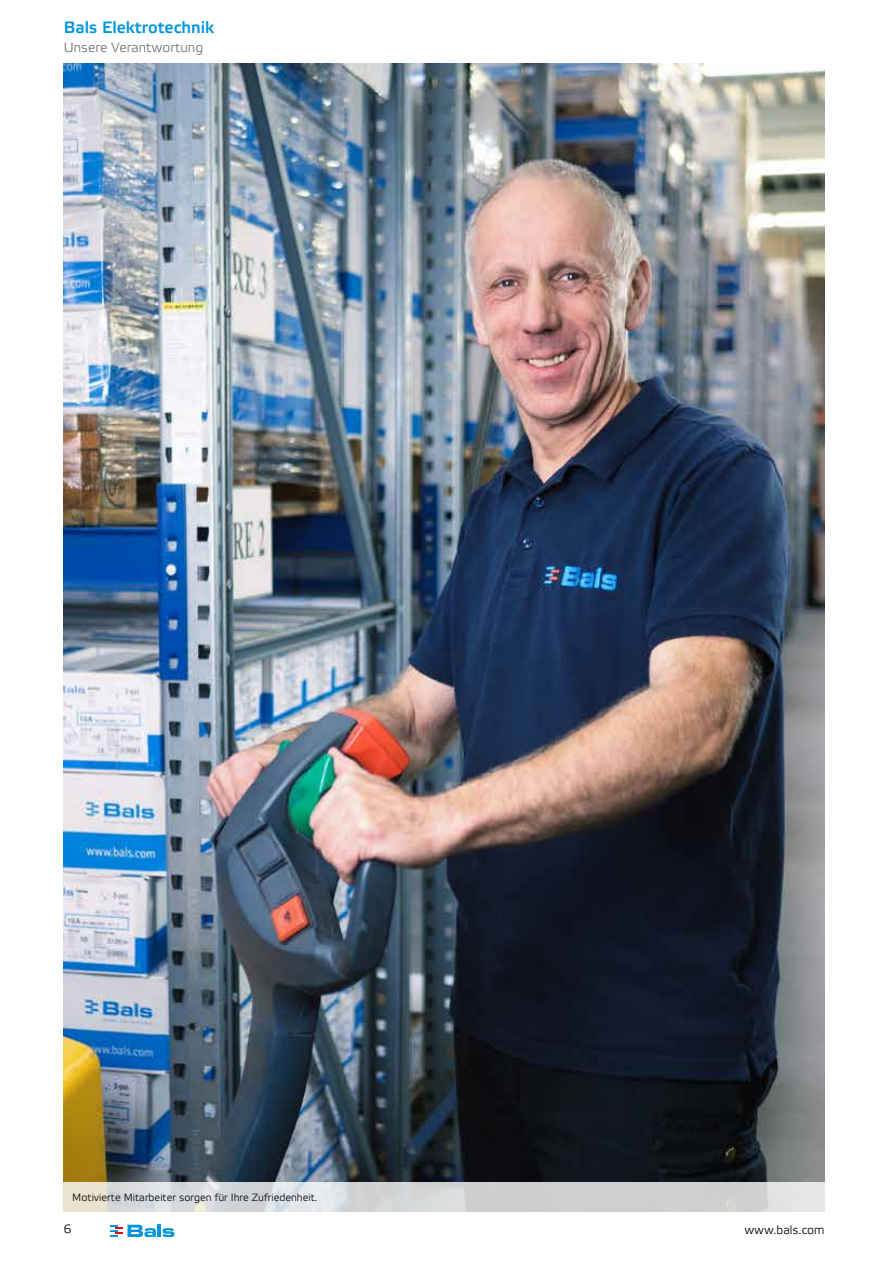
<style>
.page{position:relative;width:893px;height:1263px;background:#fff}
.page>*{position:absolute;margin:0;border:0;box-sizing:border-box;transform-origin:0 0}
.t1{font:500 16.5px "Etelka";color:#0095db}
.t2{font:300 13.5px "Etelka";color:#706f6f}
.t3{font:300 12px "Etelka";color:#000}
.t4{font:300 10.5px "Etelka";color:#000}
</style>
<div class="page">
<svg style="left:111px;top:1225px;width:63px;height:12px"></svg>
<img style="left:64px;top:64px;width:761px;height:1118px">
<svg style="left:64px;top:1182px;width:761px;height:30px;background:#d6d7d8"></svg>
<h1 class="t1" style="left:64px;top:17px;width:152px">Bals Elektrotechnik</h1>
<p class="t2" style="left:64px;top:39px;width:141px">Unsere Verantwortung</p>
<p class="t4" style="left:72px;top:1191px;width:247px">Motivierte Mitarbeiter sorgen für Ihre Zufriedenheit.</p>
<p class="t3" style="left:64px;top:1222px;width:9px">6</p>
<p class="t3" style="left:744px;top:1222px;width:82px">www.bals.com</p>
</div>
